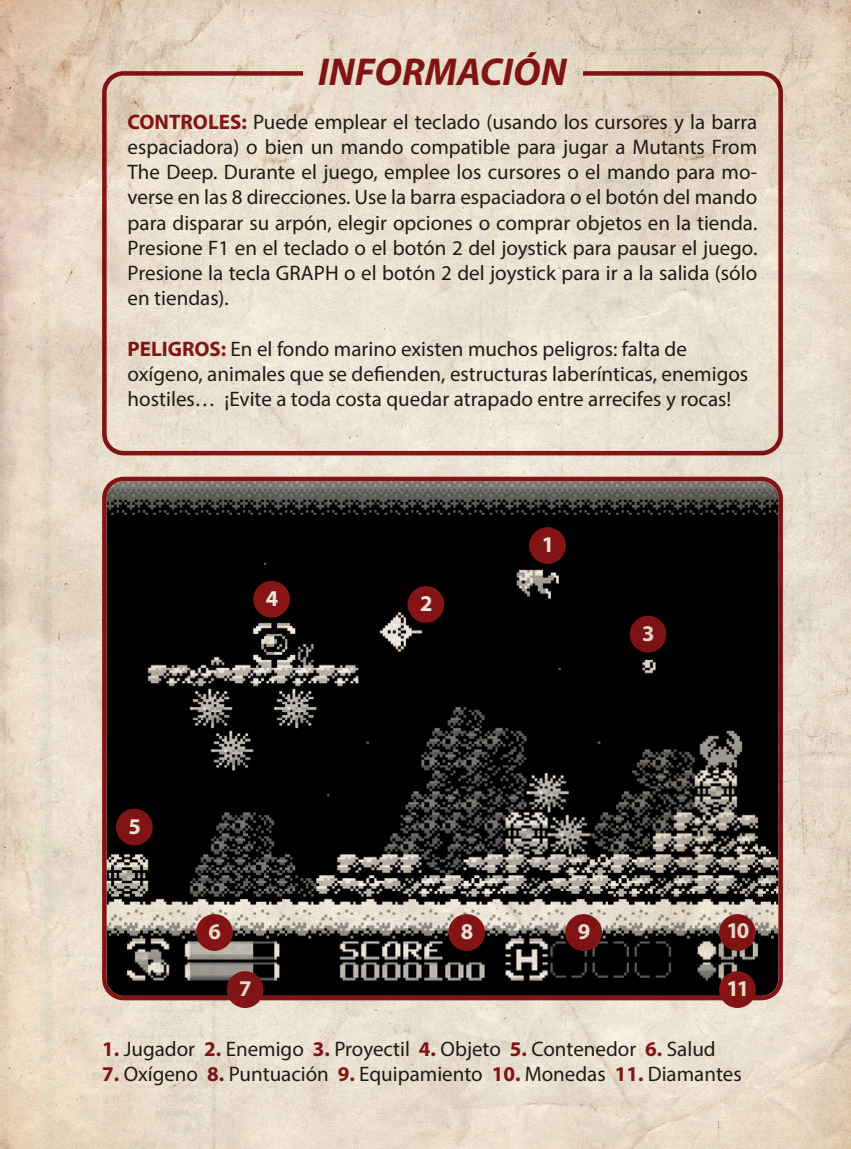
<style>
.page{position:relative;width:851px;height:1149px;background:#fff}
.page>*{position:absolute;margin:0;border:0;box-sizing:border-box;transform-origin:0 0}
.t1{font:italic 700 39px "Myriad Pro";color:#8f171a}
.t2{font:700 22.5px "Myriad Pro";color:#fff}
.t3{font:21px/25.2px "Myriad Pro";color:#231f20;text-align:justify}
.s1{font-weight:700;color:#8f171a}
</style>
<div class="page">
<img style="left:0;top:0;width:850px;height:1148px">
<h1 class="t1" style="left:318px;top:46px;width:250px">INFORMACIÓN</h1>
<p class="t3" style="left:128px;top:109px;width:631px"><span class="s1">CONTROLES:</span> Puede emplear el teclado (usando los cursores y la barra espaciadora) o bien un mando compatible para jugar a Mutants From The Deep. Durante el juego, emplee los cursores o el mando para mo&shy;verse en las 8 direcciones. Use la barra espaciadora o el botón del mando para disparar su arpón, elegir opciones o comprar objetos en la tienda.<br>Presione F1 en el teclado o el botón 2 del joystick para pausar el juego.<br>Presione la tecla GRAPH o el botón 2 del joystick para ir a la salida (sólo en tiendas).</p>
<p class="t3" style="left:128px;top:335px;width:622px;text-align:left"><span class="s1">PELIGROS:</span> En el fondo marino existen muchos peligros: falta de oxígeno, animales que se defienden, estructuras laberínticas, enemigos hostiles… ¡Evite a toda costa quedar atrapado entre arrecifes y rocas!</p>
<p class="t2" style="left:266px;top:583px;width:14px">4</p>
<p class="t2" style="left:420px;top:589px;width:14px">2</p>
<p class="t2" style="left:541px;top:530px;width:14px">1</p>
<p class="t2" style="left:642px;top:618px;width:14px">3</p>
<p class="t2" style="left:128px;top:811px;width:14px">5</p>
<p class="t2" style="left:209px;top:916px;width:14px">6</p>
<p class="t2" style="left:239px;top:973px;width:14px">7</p>
<p class="t2" style="left:461px;top:916px;width:14px">8</p>
<p class="t2" style="left:577px;top:916px;width:14px">9</p>
<p class="t2" style="left:726px;top:915px;width:24px">10</p>
<p class="t2" style="left:726px;top:972px;width:24px">11</p>
<p class="t3" style="left:102px;top:1035px;width:615px"><span class="s1">1.</span> Jugador <span class="s1">2.</span> Enemigo <span class="s1">3.</span> Proyectil <span class="s1">4.</span> Objeto <span class="s1">5.</span> Contenedor <span class="s1">6.</span> Salud</p>
<p class="t3" style="left:102px;top:1060px;width:641px"><span class="s1">7.</span> Oxígeno <span class="s1">8.</span> Puntuación <span class="s1">9.</span> Equipamiento <span class="s1">10.</span> Monedas <span class="s1">11.</span> Diamantes</p>
</div>
